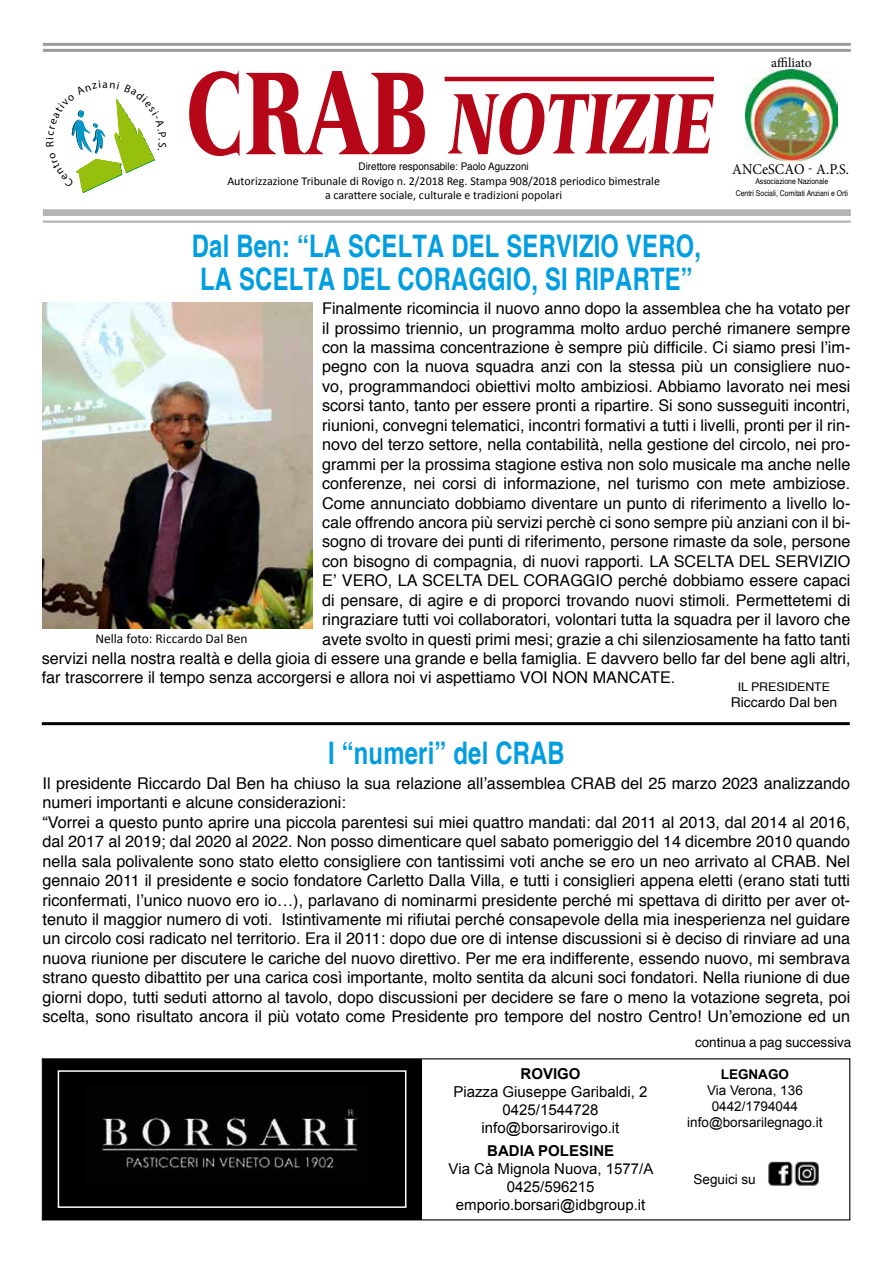
<style>
.page{position:relative;width:893px;height:1263px;background:#fff}
.page>*{position:absolute;margin:0;border:0;box-sizing:border-box;transform-origin:0 0}
.t1{font:900 114.3px "Versailles";color:#b60718;scale:.65 1}
.t2{font:italic 900 83.1px "Versailles";color:#b60718;scale:.65 1}
.t3{font:700 31.05px/32.4px "Helvetica";letter-spacing:.01em;color:#009ee0;scale:.77 1}
.t4{font:16.2px/19.5px "Helvetica";color:#000}
.t5{font:15px/18px "Arial";color:#000;text-align:center}
.t6{font:700 15px "Arial";color:#000}
.t7{font:15px "Minion Pro";letter-spacing:.005em;color:#000;scale:.95 1}
.t8{font:13.65px "Minion Pro";letter-spacing:-.005em;color:#000}
.t9{font:13.5px/16.2px "Arial";color:#000;text-align:center}
.t10{font:13.5px "Helvetica";color:#000}
.t11{font:13.5px "Calibri";color:#000}
.t12{font:700 13.5px "Arial";color:#000}
.t13{font:12px/14.4px "Calibri";color:#000;text-align:center}
.t14{font:12px "Helvetica";color:#000}
.t15{font:10.5px "Helvetica";color:#000;scale:.94 1}
.t16{font:7.95px/11.6px "Helvetica";color:#000;text-align:center;scale:.87 1}
</style>
<div class="page">
<hr style="left:43px;top:43px;width:808px;height:3px;background:#9a9c9d">
<hr style="left:43px;top:49px;width:808px;height:3px;background:#9a9c9d">
<div style="left:43px;top:209px;width:808px;height:7px;background:#b3b5b6"></div>
<hr style="left:43px;top:220px;width:808px;height:3px;background:#b3b5b6">
<img style="left:745px;top:69px;width:92px;height:91px">
<hr style="left:445px;top:77px;width:269px;height:4px;background:#b60718">
<img style="left:42px;top:303px;width:270px;height:325px">
<div style="left:43px;top:1059px;width:378px;height:161px;background:#000"></div>
<img style="left:102px;top:1108px;width:256px;height:63px">
<img style="left:768px;top:1161px;width:51px;height:25px">
<div style="left:58px;top:1070px;width:348px;height:138px;border:2px solid #fff"></div>
<hr style="left:42px;top:722px;width:808px;height:3px;background:#000">
<svg style="left:71px;top:98px;width:84px;height:95px"></svg>
<h1 class="t1" style="left:185px;top:43px;width:378px">CRAB</h1>
<p class="t15" style="left:359px;top:159px;width:182px">Direttore responsabile: Paolo Aguzzoni</p>
<p class="t13" style="left:227px;top:174px;width:434px">Autorizzazione Tribunale di Rovigo n. 2/2018 Reg. Stampa 908/2018 periodico bimestrale a carattere sociale, culturale e tradizioni popolari</p>
<h2 class="t2" style="left:449px;top:72px;width:407px">NOTIZIE</h2>
<h3 class="t3" style="left:192px;top:231px;width:663px">Dal Ben: “LA SCELTA DEL SERVIZIO VERO,<br>LA SCELTA DEL CORAGGIO, SI RIPARTE”</h3>
<p class="t8" style="left:771px;top:54px;width:42px">affiliato</p>
<p class="t7" style="left:732px;top:159px;width:125px">ANCescao - A.P.S.</p>
<p class="t16" style="left:736px;top:176px;width:130px">Associazione Nazionale<br>Centri Sociali, Comitati Anziani e Orti</p>
<p class="t11" style="left:95px;top:630px;width:154px">Nella foto: Riccardo Dal Ben</p>
<p class="t4" style="left:322px;top:299px;width:530px;text-align:justify">Finalmente ricomincia il nuovo anno dopo la assemblea che ha votato per il prossimo triennio, un programma molto arduo perché rimanere sempre con la massima concentrazione è sempre più difficile. Ci siamo presi l’im&shy;pegno con la nuova squadra anzi con la stessa più un consigliere nuo&shy;vo, programmandoci obiettivi molto ambiziosi. Abbiamo lavorato nei mesi scorsi tanto, tanto per essere pronti a ripartire. Si sono susseguiti incontri, riunioni, convegni telematici, incontri formativi a tutti i livelli, pronti per il rin&shy;novo del terzo settore, nella contabilità, nella gestione del circolo, nei pro&shy;grammi per la prossima stagione estiva non solo musicale ma anche nelle conferenze, nei corsi di informazione, nel turismo con mete ambiziose.<br>Come annunciato dobbiamo diventare un punto di riferimento a livello lo&shy;cale offrendo ancora più servizi perchè ci sono sempre più anziani con il bi&shy;sogno di trovare dei punti di riferimento, persone rimaste da sole, persone con bisogno di compagnia, di nuovi rapporti. LA SCELTA DEL SERVIZIO E’ VERO, LA SCELTA DEL CORAGGIO perché dobbiamo essere capaci di pensare, di agire e di proporci trovando nuovi stimoli. Permettetemi di ringraziare tutti voi collaboratori, volontari tutta la squadra per il lavoro che avete svolto in questi primi mesi; grazie a chi silenziosamente ha fatto tanti</p>
<p class="t4" style="left:42px;top:649px;width:810px">servizi nella nostra realtà e della gioia di essere una grande e bella famiglia. E davvero bello far del bene agli altri, far trascorrere il tempo senza accorgersi e allora noi vi aspettiamo VOI NON MANCATE.</p>
<p class="t14" style="left:738px;top:678px;width:94px">IL PRESIDENTE</p>
<p class="t10" style="left:731px;top:692px;width:108px">Riccardo Dal ben</p>
<h3 class="t3" style="left:328px;top:738px;width:309px">I “numeri” del CRAB</h3>
<p class="t4" style="left:43px;top:774px;width:809px">Il presidente Riccardo Dal Ben ha chiuso la sua relazione all’assemblea CRAB del 25 marzo 2023 analizzando numeri importanti e alcune considerazioni:<br>“Vorrei a questo punto aprire una piccola parentesi sui miei quattro mandati: dal 2011 al 2013, dal 2014 al 2016, dal 2017 al 2019; dal 2020 al 2022. Non posso dimenticare quel sabato pomeriggio del 14 dicembre 2010 quando nella sala polivalente sono stato eletto consigliere con tantissimi voti anche se ero un neo arrivato al CRAB. Nel gennaio 2011 il presidente e socio fondatore Carletto Dalla Villa, e tutti i consiglieri appena eletti (erano stati tutti riconfermati, l’unico nuovo ero io…), parlavano di nominarmi presidente perché mi spettava di diritto per aver ot&shy;tenuto il maggior numero di voti. Istintivamente mi rifiutai perché consapevole della mia inesperienza nel guidare un circolo cosi radicato nel territorio. Era il 2011: dopo due ore di intense discussioni si è deciso di rinviare ad una nuova riunione per discutere le cariche del nuovo direttivo. Per me era indifferente, essendo nuovo, mi sembrava strano questo dibattito per una carica così importante, molto sentita da alcuni soci fondatori. Nella riunione di due giorni dopo, tutti seduti attorno al tavolo, dopo discussioni per decidere se fare o meno la votazione segreta, poi scelta, sono risultato ancora il più votato come Presidente pro tempore del nostro Centro! Un’emozione ed un</p>
<p class="t6" style="left:520px;top:1064px;width:62px">ROVIGO</p>
<p class="t5" style="left:453px;top:1083px;width:196px">Piazza Giuseppe Garibaldi, 2<br>0425/1544728 info@borsarirovigo.it</p>
<p class="t6" style="left:487px;top:1140px;width:128px">BADIA POLESINE</p>
<p class="t5" style="left:449px;top:1159px;width:206px">Via Cà Mignola Nuova, 1577/A<br>0425/596215 emporio.borsari@idbgroup.it</p>
<p class="t10" style="left:695px;top:1031px;width:158px">continua a pag successiva</p>
<p class="t12" style="left:721px;top:1065px;width:70px">LEGNAGO</p>
<p class="t9" style="left:687px;top:1082px;width:137px">Via Verona, 136<br>0442/1794044 info@borsarilegnago.it</p>
<p class="t9" style="left:693px;top:1171px;width:64px">Seguici su</p>
</div>
